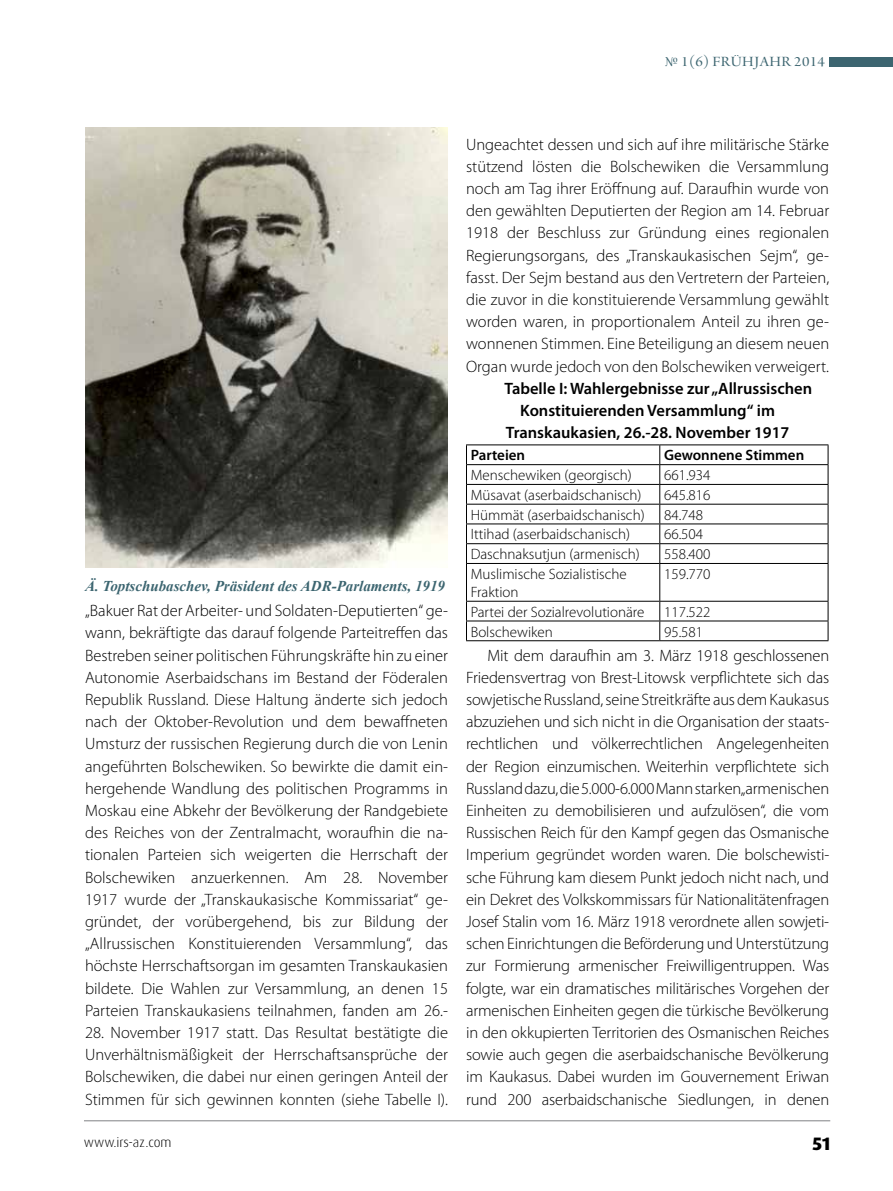
<style>
.page{position:relative;width:893px;height:1191px;background:#fff}
.page>*{position:absolute;margin:0;border:0;box-sizing:border-box;transform-origin:0 0}
.t1{font:800 18px "Dax Pro";color:#000}
.t2{font:300 16.5px/22.2px "Myriad Pro";color:#000;text-align:justify}
.t3{font:600 16.5px "Myriad Pro";color:#000}
.t4{font:300 15px/18px "Myriad Pro";color:#000}
.t5{font:italic 700 15px "Times New Roman";color:#3c6570}
.t6{font:600 15px "Myriad Pro";color:#000}
.t7{font:15px "Arno Pro Display";letter-spacing:.03em;color:#3c6570;scale:1.1 1}
.t8{font:300 13.5px "Dax Pro";color:#000}
</style>
<div class="page">
<hr style="left:84px;top:1120px;width:746px;height:1px;background:#808285">
<hr style="left:466px;top:444px;width:194px;height:1px;background:#000">
<hr style="left:660px;top:444px;width:168px;height:1px;background:#000">
<hr style="left:466px;top:464px;width:194px;height:1px;background:#000">
<hr style="left:660px;top:464px;width:168px;height:1px;background:#000">
<hr style="left:466px;top:484px;width:194px;height:1px;background:#000">
<hr style="left:660px;top:484px;width:168px;height:1px;background:#000">
<hr style="left:466px;top:504px;width:194px;height:1px;background:#000">
<hr style="left:660px;top:504px;width:168px;height:1px;background:#000">
<hr style="left:466px;top:523px;width:194px;height:1px;background:#000">
<hr style="left:660px;top:523px;width:168px;height:1px;background:#000">
<hr style="left:466px;top:543px;width:194px;height:1px;background:#000">
<svg style="left:466px;top:445px;width:1px;height:118px"></svg>
<hr style="left:660px;top:543px;width:168px;height:1px;background:#000">
<svg style="left:659px;top:445px;width:1px;height:118px"></svg>
<svg style="left:828px;top:445px;width:1px;height:118px"></svg>
<hr style="left:466px;top:563px;width:194px;height:1px;background:#000">
<hr style="left:466px;top:564px;width:1px;height:37px;background:#000">
<hr style="left:660px;top:563px;width:168px;height:1px;background:#000">
<hr style="left:659px;top:564px;width:1px;height:37px;background:#000">
<hr style="left:828px;top:564px;width:1px;height:37px;background:#000">
<hr style="left:466px;top:601px;width:194px;height:1px;background:#000">
<hr style="left:660px;top:601px;width:168px;height:1px;background:#000">
<hr style="left:466px;top:620px;width:194px;height:1px;background:#000">
<svg style="left:466px;top:601px;width:1px;height:39px"></svg>
<hr style="left:660px;top:620px;width:168px;height:1px;background:#000">
<svg style="left:659px;top:601px;width:1px;height:39px"></svg>
<svg style="left:828px;top:601px;width:1px;height:39px"></svg>
<hr style="left:466px;top:640px;width:194px;height:1px;background:#000">
<hr style="left:660px;top:640px;width:168px;height:1px;background:#000">
<img style="left:85px;top:128px;width:363px;height:439px">
<div style="left:829px;top:57px;width:64px;height:9px;background:#3c6570"></div>
<p class="t7" style="left:665px;top:53px;width:147px">№ 1(6) FRÜHJAHR 2014</p>
<p class="t5" style="left:85px;top:575px;width:362px">Ä. Toptschubaschev, Präsident des ADR-Parlaments, 1919</p>
<p class="t2" style="left:85px;top:600px;width:365px">„Bakuer Rat der Arbeiter- und Soldaten-Deputierten“ ge&shy;wann, bekräftigte das darauf folgende Parteitreffen das Bestreben seiner politischen Führungskräfte hin zu einer Autonomie Aserbaidschans im Bestand der Föderalen Republik Russland. Diese Haltung änderte sich jedoch nach der Oktober-Revolution und dem bewaffneten Umsturz der russischen Regierung durch die von Lenin angeführten Bolschewiken. So bewirkte die damit ein&shy;hergehende Wandlung des politischen Programms in Moskau eine Abkehr der Bevölkerung der Randgebiete des Reiches von der Zentralmacht, woraufhin die na&shy;tionalen Parteien sich weigerten die Herrschaft der Bolschewiken anzuerkennen. Am 28. November 1917 wurde der „Transkaukasische Kommissariat“ ge&shy;gründet, der vorübergehend, bis zur Bildung der „Allrussischen Konstituierenden Versammlung“, das höchste Herrschaftsorgan im gesamten Transkaukasien bildete. Die Wahlen zur Versammlung, an denen 15<br>Parteien Transkaukasiens teilnahmen, fanden am 26.-</p>
<p class="t2" style="left:85px;top:1021px;width:365px">28. N ovember 1917 statt. Das Resultat bestätigte die Unverhältnismäßigkeit der Herrschaftsansprüche der Bolschewiken, die dabei nur einen geringen Anteil der Stimmen für sich gewinnen konnten (siehe Tabelle I).</p>
<p class="t2" style="left:466px;top:133px;width:365px">Ungeachtet dessen und sich auf ihre militärische Stärke stützend lösten die Bolschewiken die Versammlung noch am Tag ihrer Eröffnung auf. Daraufhin wurde von den gewählten Deputierten der Region am 14. Februar 1918 der Beschluss zur Gründung eines regionalen Regierungsorgans, des „Transkaukasischen Sejm“, ge&shy;fasst. Der Sejm bestand aus den Vertretern der Parteien, die zuvor in die konstituierende Versammlung gewählt worden waren, in proportionalem Anteil zu ihren ge&shy;wonnenen Stimmen. Eine Beteiligung an diesem neuen Organ wurde jedoch von den Bolschewiken verweigert.</p>
<p class="t3" style="left:504px;top:378px;width:309px">Tabelle I: Wahlergebnisse zur „Allrussischen</p>
<p class="t3" style="left:520px;top:400px;width:256px">Konstituierenden Versammlung“ im</p>
<p class="t3" style="left:506px;top:422px;width:285px">Transkaukasien, 26.-28. November 1917</p>
<p class="t6" style="left:471px;top:446px;width:56px">Parteien</p>
<p class="t6" style="left:664px;top:446px;width:142px">Gewonnene Stimmen</p>
<p class="t4" style="left:471px;top:466px;width:162px">Menschewiken (georgisch)</p>
<p class="t4" style="left:664px;top:466px;width:48px">661.934</p>
<p class="t4" style="left:471px;top:486px;width:172px">Müsavat (aserbaidschanisch)</p>
<p class="t4" style="left:664px;top:486px;width:48px">645.816</p>
<p class="t4" style="left:471px;top:506px;width:175px">H ümmät (aserbaidschanisch)</p>
<p class="t4" style="left:664px;top:506px;width:41px">84.748</p>
<p class="t4" style="left:471px;top:526px;width:161px">Ittihad (aserbaidschanisch)</p>
<p class="t4" style="left:664px;top:526px;width:41px">66.504</p>
<p class="t4" style="left:471px;top:545px;width:171px">Daschnaksutjun (armenisch)</p>
<p class="t4" style="left:664px;top:545px;width:48px">558.400</p>
<p class="t4" style="left:471px;top:565px;width:158px">Muslimische Sozialistische<br>Fraktion</p>
<p class="t4" style="left:664px;top:565px;width:48px">159.770</p>
<p class="t4" style="left:471px;top:603px;width:175px">Partei der Sozialrevolutionäre</p>
<p class="t4" style="left:664px;top:603px;width:48px">117.522</p>
<p class="t4" style="left:471px;top:623px;width:84px">Bolschewiken</p>
<p class="t4" style="left:664px;top:623px;width:41px">95.581</p>
<p class="t2" style="left:466px;top:644px;width:365px;text-indent:21px">Mit dem daraufhin am 3. März 1918 geschlossenen Friedensvertrag von Brest-Litowsk verpflichtete sich das sowjetische Russland, seine Streitkräfte aus dem Kaukasus abzuziehen und sich nicht in die Organisation der staats&shy;rechtlichen und völkerrechtlichen Angelegenheiten der Region einzumischen. Weiterhin verpflichtete sich Russland dazu, die 5.000-6.000 Mann starken „armenischen Einheiten zu demobilisieren und aufzulösen“, die vom Russischen Reich für den Kampf gegen das Osmanische Imperium gegründet worden waren. Die bolschewisti&shy;sche Führung kam diesem Punkt jedoch nicht nach, und ein Dekret des Volkskommissars für Nationalitätenfragen Josef Stalin vom 16. März 1918 verordnete allen sowjeti&shy;schen Einrichtungen die Beförderung und Unterstützung zur Formierung armenischer Freiwilligentruppen. Was folgte, war ein dramatisches militärisches Vorgehen der armenischen Einheiten gegen die türkische Bevölkerung in den okkupierten Territorien des Osmanischen Reiches sowie auch gegen die aserbaidschanische Bevölkerung im Kaukasus. Dabei wurden im Gouvernement Eriwan rund 200 aserbaidschanische Siedlungen, in denen</p>
<p class="t8" style="left:84px;top:1133px;width:89px">www.irs-az.com</p>
<p class="t1" style="left:812px;top:1131px;width:19px">51</p>
</div>
